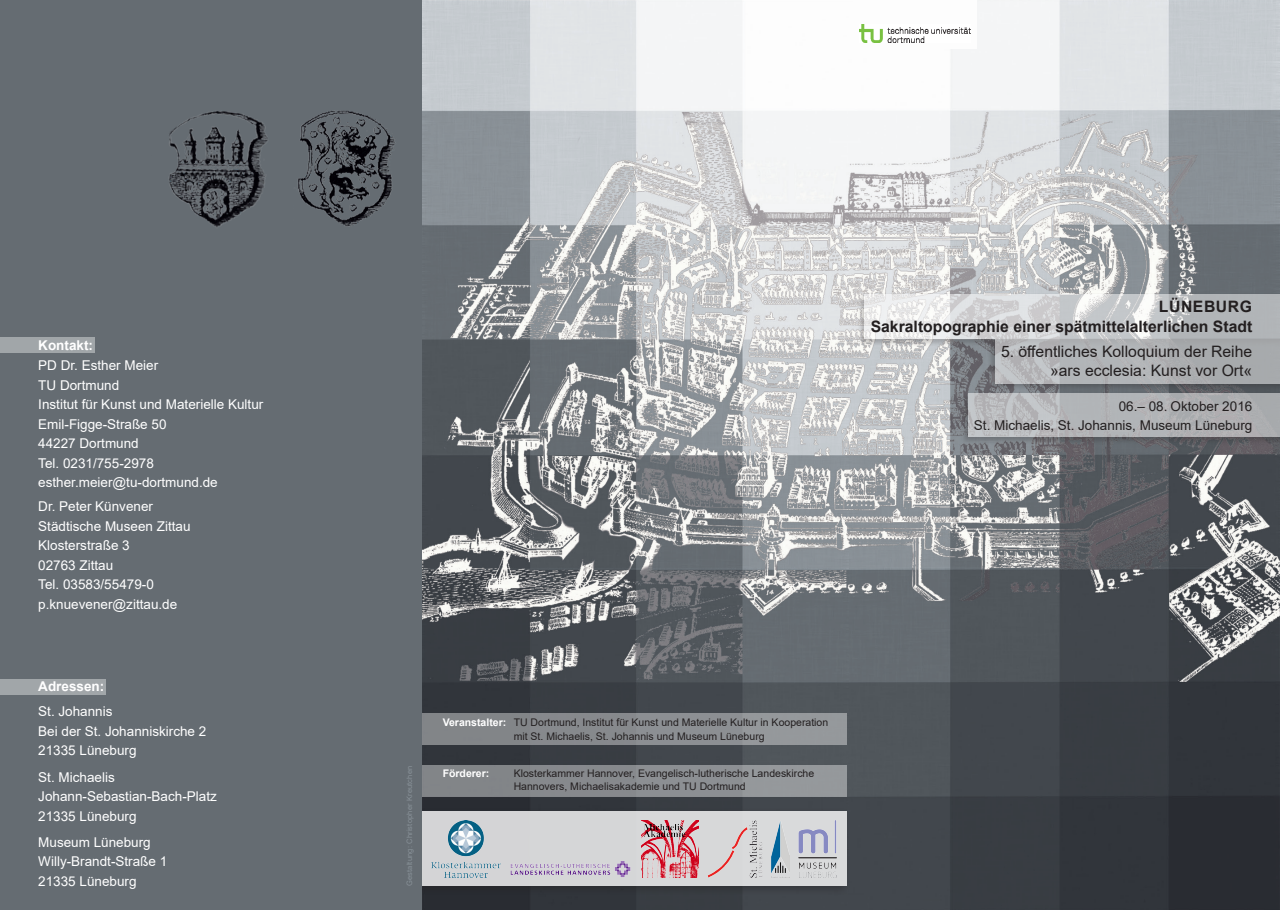
<style>
.page{position:relative;width:1280px;height:910px;background:#fff}
.page>*{position:absolute;margin:0;border:0;box-sizing:border-box;transform-origin:0 0}
.t1{font:15.75px "Arial";color:#231f20}
.t2{font:700 15.75px "Arial";color:#231f20}
.t3{font:700 15.75px "Arial";letter-spacing:.035em;color:#231f20}
.t4{font:13.5px "Arial";color:#fff}
.t5{font:13.5px "Arial";color:#231f20}
.t6{font:700 13.5px "Arial";color:#fff}
.t7{font:10.5px/13.5px "Arial";color:#231f20}
.t8{font:700 10.5px "Arial";color:#fff}
.t9{font:7.5px "Arial";letter-spacing:.02em;color:#889198}
</style>
<div class="page">
<img style="left:421px;top:0;width:859px;height:910px">
<div style="left:853px;top:0;width:124px;height:49px;background:#fdfdfd"></div>
<div style="left:411px;top:807px;width:439px;height:89px;background:#231f20;opacity:.48"></div>
<div style="left:421px;top:811px;width:425px;height:75px;background:#d5d6d7"></div>
<div style="left:421px;top:713px;width:425px;height:32px;background:linear-gradient(to right,#7e8185,#96999d)"></div>
<div style="left:421px;top:765px;width:425px;height:31px;background:linear-gradient(to right,#7e8185,#96999d)"></div>
<div style="left:857px;top:292px;width:423px;height:55px;background:#231f20;opacity:.48"></div>
<svg style="left:864px;top:294px;width:416px;height:45px"></svg>
<div style="left:987px;top:337px;width:293px;height:54px;background:#231f20;opacity:.48"></div>
<div style="left:995px;top:339px;width:285px;height:44px;background:linear-gradient(to right,#bbbcbf,#a4a7a9)"></div>
<div style="left:960px;top:392px;width:320px;height:53px;background:#231f20;opacity:.48"></div>
<div style="left:968px;top:394px;width:312px;height:43px;background:linear-gradient(to right,#bcbec1,#aaaaad)"></div>
<img style="left:771px;top:821px;width:15px;height:52px">
<img style="left:432px;top:821px;width:68px;height:57px">
<img style="left:510px;top:861px;width:121px;height:16px">
<img style="left:642px;top:821px;width:56px;height:56px">
<img style="left:707px;top:821px;width:55px;height:57px">
<img style="left:859px;top:25px;width:112px;height:18px">
<div style="left:0;top:0;width:421px;height:910px;background:#656c72"></div>
<div style="left:0;top:338px;width:95px;height:15px;background:#a1a6a9"></div>
<div style="left:0;top:679px;width:106px;height:15px;background:#a1a6a9"></div>
<img style="left:302px;top:100px;width:139px;height:147px">
<img style="left:169px;top:111px;width:133px;height:116px">
<img style="left:798px;top:821px;width:39px;height:56px">
<p class="t6" style="left:38px;top:336px;width:56px">Kontakt:</p>
<p class="t4" style="left:38px;top:356px;width:122px">PD Dr. Esther Meier</p>
<p class="t4" style="left:38px;top:376px;width:83px">TU Dortmund</p>
<p class="t4" style="left:38px;top:395px;width:227px">Institut für Kunst und Materielle Kultur</p>
<p class="t4" style="left:38px;top:415px;width:130px">Emil-Figge-Straße 50</p>
<p class="t4" style="left:38px;top:434px;width:102px">44227 Dortmund</p>
<p class="t4" style="left:38px;top:454px;width:117px">Tel. 0231/755-2978</p>
<p class="t4" style="left:38px;top:473px;width:181px">esther.meier@tu-dortmund.de</p>
<p class="t4" style="left:38px;top:497px;width:116px">Dr. Peter Künvener</p>
<p class="t4" style="left:38px;top:517px;width:154px">Städtische Museen Zittau</p>
<p class="t4" style="left:38px;top:536px;width:93px">Klosterstraße 3</p>
<p class="t4" style="left:38px;top:556px;width:77px">02763 Zittau</p>
<p class="t4" style="left:38px;top:575px;width:117px">Tel. 03583/55479-0</p>
<p class="t4" style="left:38px;top:595px;width:141px">p.knuevener@zittau.de</p>
<p class="t6" style="left:38px;top:677px;width:68px">Adressen:</p>
<p class="t4" style="left:38px;top:702px;width:76px">St. Johannis</p>
<p class="t4" style="left:38px;top:722px;width:170px">Bei der St. Johanniskirche 2</p>
<p class="t4" style="left:38px;top:741px;width:100px">21335 Lüneburg</p>
<p class="t4" style="left:38px;top:768px;width:78px">St. Michaelis</p>
<p class="t4" style="left:38px;top:787px;width:180px">Johann-Sebastian-Bach-Platz</p>
<p class="t4" style="left:38px;top:807px;width:100px">21335 Lüneburg</p>
<p class="t4" style="left:38px;top:833px;width:114px">Museum Lüneburg</p>
<p class="t4" style="left:38px;top:852px;width:131px">Willy-Brandt-Straße 1</p>
<p class="t4" style="left:38px;top:872px;width:100px">21335 Lüneburg</p>
<p class="t3" style="left:1159px;top:295px;width:95px">LÜNEBURG</p>
<p class="t2" style="left:871px;top:315px;width:383px">Sakraltopographie einer spätmittelalterlichen Stadt</p>
<p class="t1" style="left:1001px;top:340px;width:253px">5. öffentliches Kolloquium der Reihe</p>
<p class="t1" style="left:1050px;top:360px;width:204px">»ars ecclesia: Kunst vor Ort«</p>
<p class="t5" style="left:1119px;top:397px;width:135px">06.– 08. Oktober 2016</p>
<p class="t5" style="left:974px;top:416px;width:280px">St. Michaelis, St. Johannis, Museum Lüneburg</p>
<p class="t9" style="left:404px;top:886px;width:122px;rotate:-90deg">Gestaltung: Christopher Kreutchen</p>
<p class="t8" style="left:443px;top:715px;width:65px">Veranstalter:</p>
<p class="t7" style="left:514px;top:716px;width:316px">TU Dortmund, Institut für Kunst und Materielle Kultur in Kooperation mit St. Michaelis, St. Johannis und Museum Lüneburg</p>
<p class="t8" style="left:443px;top:766px;width:48px">Förderer:</p>
<p class="t7" style="left:514px;top:766px;width:302px">Klosterkammer Hannover, Evangelisch-lutherische Landeskirche<br>Hannovers, Michaelisakademie und TU Dortmund</p>
</div>
